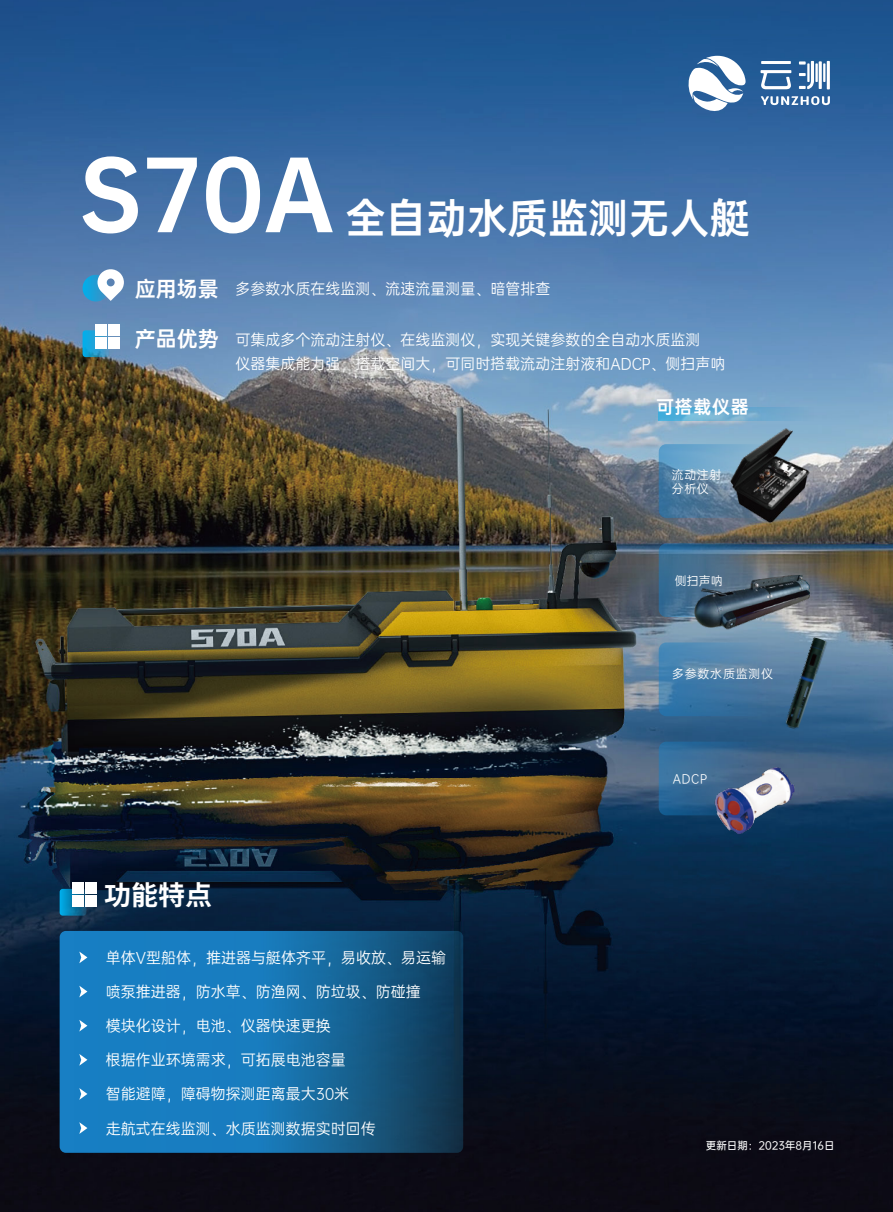
<style>
.page{position:relative;width:893px;height:1212px;background:#fff}
.page>*{position:absolute;margin:0;border:0;box-sizing:border-box;transform-origin:0 0}
.t1{font:90px "OPPO Sans H";color:#fff}
.t2{font:40.5px "OPPO Sans B";color:#fff}
.t3{font:700 27px "Source Han Sans CN";color:#fff}
.t4{font:21px "OPPO Sans B";color:#fff}
.t5{font:18px "OPPO Sans B";letter-spacing:.04em;color:#fff}
.t6{font:15px/24.6px "OPPO Sans R";color:#fff}
.t7{font:12px/14.4px "OPPO Sans R";letter-spacing:.06em;color:#fff}
.t8{font:10.5px "OPPO Sans M";color:#fff}
.s1{font-family:"OPPO Sans B";font-size:21px}
</style>
<div class="page">
<img style="left:0;top:0;width:893px;height:1212px">
<svg style="left:688px;top:56px;width:58px;height:59px"></svg>
<svg style="left:760px;top:70px;width:31px;height:19px"></svg>
<hr style="left:761px;top:61px;width:30px;height:3px;background:#fff">
<svg style="left:799px;top:61px;width:15px;height:28px"></svg>
<hr style="left:807px;top:63px;width:3px;height:19px;background:#fff">
<hr style="left:815px;top:63px;width:3px;height:19px;background:#fff">
<hr style="left:819px;top:61px;width:3px;height:28px;background:#fff">
<svg style="left:823px;top:63px;width:2px;height:19px"></svg>
<hr style="left:827px;top:61px;width:3px;height:28px;background:#fff">
<svg style="left:761px;top:96px;width:69px;height:9px"></svg>
<svg style="left:659px;top:543px;width:110px;height:74px;background:#476e8c"></svg>
<img style="left:688px;top:576px;width:121px;height:56px">
<svg style="left:659px;top:742px;width:110px;height:73px;background:#326895"></svg>
<img style="left:709px;top:753px;width:90px;height:90px">
<svg style="left:659px;top:642px;width:110px;height:74px;background:#497ea8"></svg>
<svg style="left:659px;top:444px;width:110px;height:74px;background:#5788ad"></svg>
<img style="left:715px;top:425px;width:109px;height:101px">
<svg style="left:659px;top:407px;width:155px;height:13px;background:#69acd1"></svg>
<svg style="left:60px;top:889px;width:26px;height:26px"></svg>
<div style="left:72px;top:882px;width:12px;height:12px;background:#fff"></div>
<div style="left:86px;top:882px;width:11px;height:12px;background:#fff"></div>
<div style="left:72px;top:895px;width:12px;height:12px;background:#fff"></div>
<div style="left:86px;top:895px;width:11px;height:12px;background:#fff"></div>
<svg style="left:60px;top:931px;width:403px;height:222px;background:#166ca4"></svg>
<svg style="left:79px;top:951px;width:8px;height:12px"></svg>
<svg style="left:79px;top:986px;width:8px;height:11px"></svg>
<svg style="left:79px;top:1020px;width:8px;height:11px"></svg>
<svg style="left:79px;top:1054px;width:8px;height:12px"></svg>
<svg style="left:79px;top:1088px;width:8px;height:12px"></svg>
<svg style="left:79px;top:1122px;width:8px;height:12px"></svg>
<svg style="left:83px;top:330px;width:26px;height:27px"></svg>
<div style="left:95px;top:324px;width:12px;height:11px;background:#fff"></div>
<div style="left:108px;top:324px;width:12px;height:11px;background:#fff"></div>
<div style="left:95px;top:337px;width:12px;height:12px;background:#fff"></div>
<div style="left:108px;top:337px;width:12px;height:12px;background:#fff"></div>
<svg style="left:83px;top:275px;width:26px;height:27px"></svg>
<svg style="left:98px;top:268px;width:26px;height:33px"></svg>
<img style="left:784px;top:637px;width:44px;height:93px">
<h1 class="t1" style="left:79px;top:115px;width:257px">S70A</h1>
<h2 class="t2" style="left:345px;top:183px;width:406px">全自动水质监测无人艇</h2>
<p class="t6" style="left:135px;top:276px;width:417px"><span class="s1">应用场景</span> 多参数水质在线监测、流速流量测量、暗管排查</p>
<h3 class="t4" style="left:135px;top:321px;width:86px">产品优势</h3>
<p class="t6" style="left:235px;top:326px;width:492px">可集成多个流动注射仪、在线监测仪，实现关键参数的全自动水质监测<br>仪器集成能力强，搭载空间大，可同时搭载流动注射液和ADCP、侧扫声呐</p>
<p class="t5" style="left:656px;top:391px;width:94px">可搭载仪器</p>
<p class="t7" style="left:672px;top:466px;width:51px">流动注射分析仪</p>
<p class="t7" style="left:675px;top:573px;width:49px">侧扫声呐</p>
<p class="t7" style="left:672px;top:666px;width:103px">多参数水质监测仪</p>
<p class="t7" style="left:673px;top:771px;width:36px">ADCP</p>
<h3 class="t3" style="left:104px;top:880px;width:109px">功能特点</h3>
<p class="t6" style="left:106px;top:944px;width:342px">单体V型船体，推进器与艇体齐平，易收放、易运输</p>
<p class="t6" style="left:106px;top:978px;width:317px">喷泵推进器，防水草、防渔网、防垃圾、防碰撞</p>
<p class="t6" style="left:106px;top:1012px;width:227px">模块化设计，电池、仪器快速更换</p>
<p class="t6" style="left:106px;top:1047px;width:242px">根据作业环境需求，可拓展电池容量</p>
<p class="t6" style="left:106px;top:1081px;width:245px">智能避障，障碍物探测距离最大30米</p>
<p class="t6" style="left:106px;top:1115px;width:272px">走航式在线监测、水质监测数据实时回传</p>
<p class="t8" style="left:706px;top:1137px;width:130px">更新日期：2023年8月16日</p>
</div>
